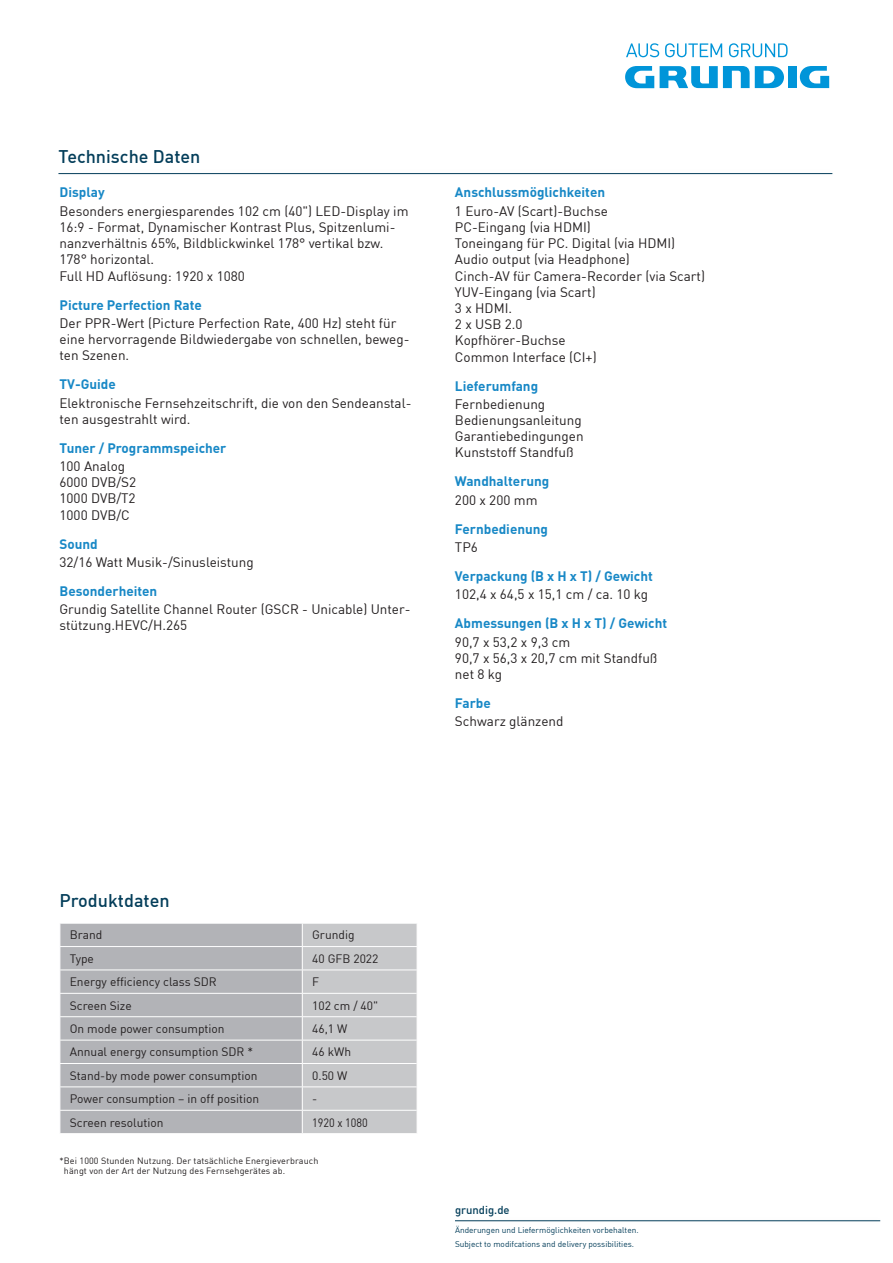
<style>
.page{position:relative;width:893px;height:1263px;background:#fff}
.page>*{position:absolute;margin:0;border:0;box-sizing:border-box;transform-origin:0 0}
.t1{font:18px "Grundig DIN Medium";color:#043e5a}
.t2{font:13.5px/16.2px "Grundig DIN";color:#231f20}
.t3{font:700 13.5px "Grundig DIN";color:#1888c6}
.t4{font:12px "Grundig DIN";color:#231f20}
.t5{font:12px "Grundig DIN";color:#231f20;scale:.9 1}
.t6{font:11.25px "Grundig DIN Medium";color:#043e5a}
.t7{font:9px/10.8px "Grundig DIN";letter-spacing:.01em;color:#231f20}
.t8{font:8.25px/14.1px "Grundig DIN";color:#043e5a}
</style>
<div class="page">
<div style="left:54px;top:167px;width:783px;height:12px;background:#231f20;opacity:.12"></div>
<hr style="left:58px;top:173px;width:774px;height:1px;background:#043e5a">
<div style="left:450px;top:1215px;width:435px;height:11px;background:#231f20;opacity:.12"></div>
<hr style="left:455px;top:1220px;width:425px;height:1px;background:#043e5a">
<div style="left:61px;top:924px;width:241px;height:209px;background:#b2b3b7"></div>
<hr style="left:60px;top:946px;width:242px;height:1px;background:#fff">
<hr style="left:60px;top:969px;width:242px;height:1px;background:#fff">
<hr style="left:60px;top:993px;width:242px;height:1px;background:#fff">
<hr style="left:60px;top:1016px;width:242px;height:1px;background:#fff">
<hr style="left:60px;top:1040px;width:242px;height:1px;background:#fff">
<hr style="left:60px;top:1063px;width:242px;height:1px;background:#fff">
<hr style="left:60px;top:1086px;width:242px;height:1px;background:#fff">
<hr style="left:60px;top:1110px;width:242px;height:1px;background:#fff">
<svg style="left:302px;top:923px;width:115px;height:210px;background:#c9cacc"></svg>
<svg style="left:60px;top:923px;width:1px;height:210px"></svg>
<div style="left:788px;top:66px;width:9px;height:22px;background:#0095d9"></div>
<svg style="left:660px;top:66px;width:124px;height:22px"></svg>
<svg style="left:625px;top:66px;width:29px;height:22px"></svg>
<svg style="left:799px;top:66px;width:30px;height:22px"></svg>
<svg style="left:626px;top:43px;width:33px;height:14px"></svg>
<svg style="left:665px;top:43px;width:57px;height:14px"></svg>
<svg style="left:729px;top:43px;width:59px;height:14px"></svg>
<h1 class="t1" style="left:58px;top:144px;width:143px">Technische Daten</h1>
<p class="t3" style="left:60px;top:184px;width:47px">Display</p>
<p class="t2" style="left:60px;top:202px;width:351px">Besonders energiesparendes 102 cm (40") LED-Display im 16:9 - Format, Dynamischer Kontrast Plus, Spitzenlumi&shy;nanzverhältnis 65%, Bildblickwinkel 178° vertikal bzw.<br>178° horizontal.<br>Full HD Auflösung: 1920 x 1080</p>
<p class="t3" style="left:60px;top:296px;width:144px">Picture Perfection Rate</p>
<p class="t2" style="left:60px;top:315px;width:351px">Der PPR-Wert (Picture Perfection Rate, 400 Hz) steht für eine hervorragende Bildwiedergabe von schnellen, beweg&shy;ten Szenen.</p>
<p class="t3" style="left:60px;top:375px;width:58px">TV-Guide</p>
<p class="t2" style="left:60px;top:394px;width:353px">Elektronische Fernsehzeitschrift, die von den Sendeanstal&shy;ten ausgestrahlt wird.</p>
<p class="t3" style="left:60px;top:439px;width:168px">Tuner / Programmspeicher</p>
<p class="t2" style="left:60px;top:458px;width:78px">100 Analog<br>6000 DVB/S2<br>1000 DVB/T2<br>1000 DVB/C</p>
<p class="t3" style="left:60px;top:535px;width:40px">Sound</p>
<p class="t2" style="left:60px;top:554px;width:196px">32/16 Watt Musik-/Sinusleistung</p>
<p class="t3" style="left:60px;top:582px;width:99px">Besonderheiten</p>
<p class="t2" style="left:60px;top:601px;width:352px">Grundig Satellite Channel Router (GSCR - Unicable) Unter&shy;stützung.HEVC/H.265</p>
<p class="t3" style="left:455px;top:184px;width:152px">Anschlussmöglichkeiten</p>
<p class="t2" style="left:455px;top:202px;width:252px">1 Euro-AV (Scart)-Buchse<br>PC-Eingang (via HDMI)<br>Toneingang für PC. Digital (via HDMI)<br>Audio output (via Headphone)<br>Cinch-AV für Camera-Recorder (via Scart)<br>YUV-Eingang (via Scart)<br>3 x HDMI.<br>2 x USB 2.0<br>Kopfhörer-Buchse<br>Common Interface (CI+)</p>
<p class="t3" style="left:455px;top:377px;width:85px">Lieferumfang</p>
<p class="t2" style="left:455px;top:396px;width:130px">Fernbedienung<br>Bedienungsanleitung<br>Garantiebedingungen<br>Kunststoff Standfuß</p>
<p class="t3" style="left:455px;top:473px;width:96px">Wandhalterung</p>
<p class="t2" style="left:455px;top:491px;width:84px">200 x 200 mm</p>
<p class="t3" style="left:455px;top:520px;width:95px">Fernbedienung</p>
<p class="t2" style="left:455px;top:539px;width:24px">TP6</p>
<p class="t3" style="left:455px;top:567px;width:199px">Verpackung (B x H x T) / Gewicht</p>
<p class="t2" style="left:455px;top:586px;width:195px">102,4 x 64,5 x 15,1 cm / ca. 10 kg</p>
<p class="t3" style="left:455px;top:614px;width:214px">Abmessungen (B x H x T) / Gewicht</p>
<p class="t2" style="left:455px;top:633px;width:204px">90,7 x 53,2 x 9,3 cm<br>90,7 x 56,3 x 20,7 cm mit Standfuß net 8 kg</p>
<p class="t3" style="left:455px;top:694px;width:37px">Farbe</p>
<p class="t2" style="left:455px;top:713px;width:110px">Schwarz glänzend</p>
<h1 class="t1" style="left:60px;top:889px;width:112px">Produktdaten</h1>
<p class="t4" style="left:70px;top:927px;width:34px">Brand</p>
<p class="t4" style="left:312px;top:927px;width:44px">Grundig</p>
<p class="t4" style="left:70px;top:951px;width:26px">Type</p>
<p class="t4" style="left:312px;top:951px;width:68px">40 GFB 2022</p>
<p class="t4" style="left:70px;top:974px;width:149px">Energy efficiency class SDR</p>
<p class="t4" style="left:312px;top:974px;width:8px">F</p>
<p class="t4" style="left:70px;top:998px;width:63px">Screen Size</p>
<p class="t4" style="left:312px;top:998px;width:68px">102 cm / 40"</p>
<p class="t4" style="left:70px;top:1021px;width:156px">On mode power consumption</p>
<p class="t4" style="left:312px;top:1021px;width:37px">46,1 W</p>
<p class="t4" style="left:70px;top:1044px;width:185px">Annual energy consumption SDR *</p>
<p class="t4" style="left:312px;top:1044px;width:40px">46 kWh</p>
<p class="t4" style="left:70px;top:1068px;width:189px">Stand-by mode power consumption</p>
<p class="t4" style="left:312px;top:1068px;width:37px">0.50 W</p>
<p class="t4" style="left:70px;top:1091px;width:191px">Power consumption – in off position</p>
<p class="t4" style="left:312px;top:1091px;width:7px">-</p>
<p class="t4" style="left:70px;top:1115px;width:95px">Screen resolution</p>
<p class="t5" style="left:312px;top:1115px;width:63px">1920 x 1080</p>
<p class="t7" style="left:64px;top:1155px;width:256px;text-indent:-4px">*Bei 1000 Stunden Nutzung. Der tatsächliche Energieverbrauch hängt von der Art der Nutzung des Fernsehgerätes ab.</p>
<p class="t6" style="left:455px;top:1203px;width:56px">grundig.de</p>
<p class="t8" style="left:455px;top:1222px;width:185px">Änderungen und Liefermöglichkeiten vorbehalten.<br>Subject to modifcations and delivery possibilities.</p>
</div>
